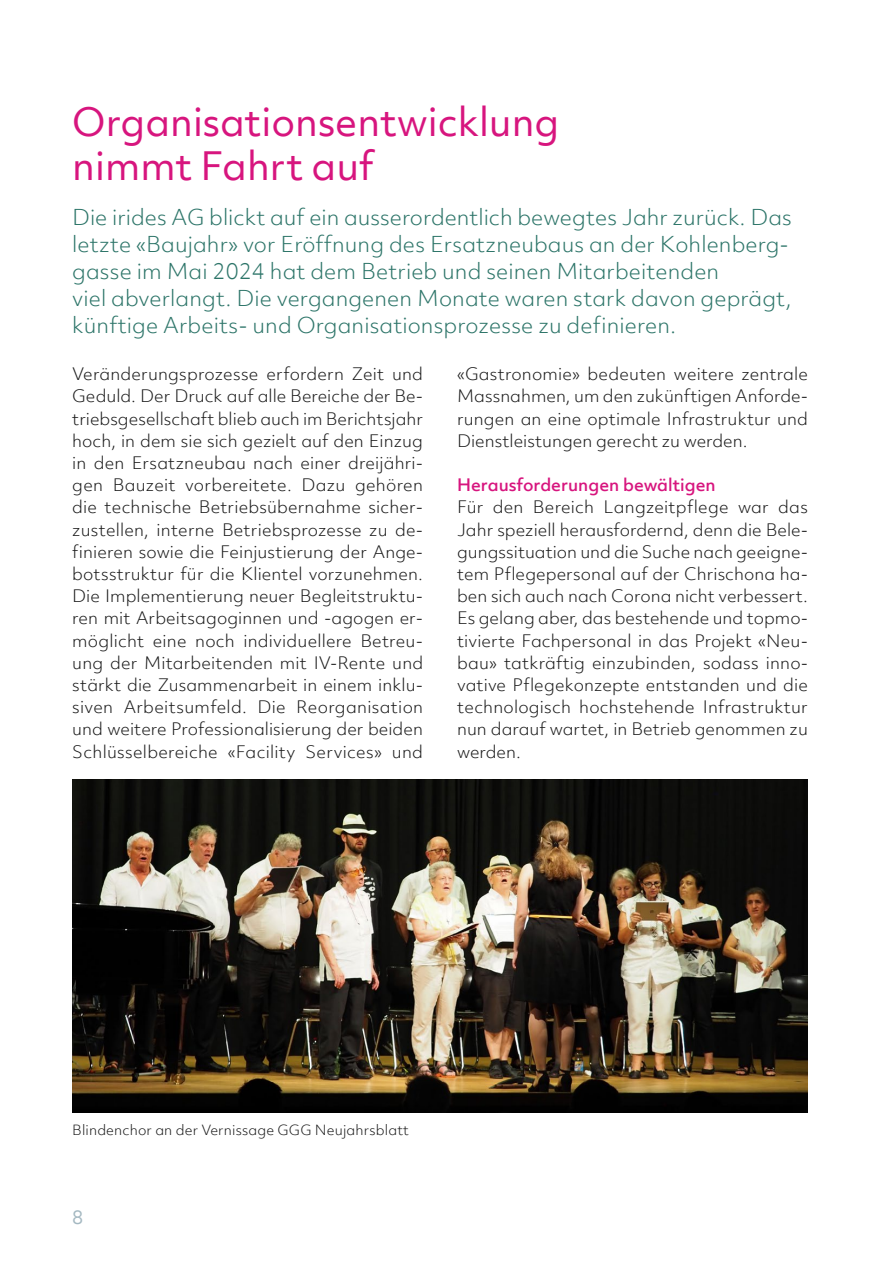
<style>
.page{position:relative;width:893px;height:1263px;background:#fff}
.page>*{position:absolute;margin:0;border:0;box-sizing:border-box;transform-origin:0 0}
.Headline{font:37.5px/44.4px "Objektiv Mk 2";color:#d7157e}
.Lead{font:300 21px/27px "Objektiv Mk 2";letter-spacing:.005em;color:#2d7569}
.t1{font:18px "Objektiv Mk 2";color:#a4b8c1}
.Lauftext_block_1__Absatz{font:300 16.5px/22.2px "Objektiv Mk 2";color:#1a1a1a;text-align:justify}
.Subheadline{font:500 16.5px "Objektiv Mk 2";color:#d7157e}
.Legenden-Text{font:300 13.5px "Objektiv Mk 2";letter-spacing:.01em;color:#1a1a1a}
</style>
<div class="page">
<img style="left:72px;top:780px;width:736px;height:333px">
<p class="Headline" style="left:72px;top:99px;width:489px">Organisationsentwicklung nimmt Fahrt auf</p>
<p class="Lead" style="left:72px;top:203px;width:721px">Die irides AG blickt auf ein ausserordentlich bewegtes Jahr zurück. Das letzte «Baujahr» vor Eröffnung des Ersatzneubaus an der Kohlenberg&shy;gasse im Mai 2024 hat dem Betrieb und seinen Mitarbeitenden<br>viel abverlangt. Die vergangenen Monate waren stark davon geprägt, künftige Arbeits- und Organisationsprozesse zu definieren.</p>
<p class="Lauftext_block_1__Absatz" style="left:72px;top:363px;width:352px">Veränderungsprozesse erfordern Zeit und Geduld. Der Druck auf alle Bereiche der Be&shy;triebsgesellschaft blieb auch im Berichtsjahr hoch, in dem sie sich gezielt auf den Einzug in den Ersatzneubau nach einer dreijähri&shy;gen Bauzeit vorbereitete. Dazu gehören die technische Betriebsübernahme sicher&shy;zustellen, interne Betriebsprozesse zu de&shy;finieren sowie die Feinjustierung der Ange&shy;botsstruktur für die Klientel vorzunehmen.<br>Die Implementierung neuer Begleitstruktu&shy;ren mit Arbeitsagoginnen und -agogen er&shy;möglicht eine noch individuellere Betreu&shy;ung der Mitarbeitenden mit IV-Rente und stärkt die Zusammenarbeit in einem inklu&shy;siven Arbeitsumfeld. Die Reorganisation und weitere Professionalisierung der beiden Schlüsselbereiche «Facility Services» und</p>
<p class="Lauftext_block_1__Absatz" style="left:457px;top:363px;width:352px">«Gastronomie» bedeuten weitere zentrale Massnahmen, um den zukünftigen Anforde&shy;rungen an eine optimale Infrastruktur und Dienstleistungen gerecht zu werden.</p>
<p class="Subheadline" style="left:457px;top:473px;width:260px">Herausforderungen bewältigen</p>
<p class="Lauftext_block_1__Absatz" style="left:457px;top:496px;width:352px">Für den Bereich Langzeitpflege war das Jahr speziell herausfordernd, denn die Bele&shy;gungssituation und die Suche nach geeigne&shy;tem Pflegepersonal auf der Chrischona ha&shy;ben sich auch nach Corona nicht verbessert.<br>Es gelang aber, das bestehende und topmo&shy;tivierte Fachpersonal in das Projekt «Neu&shy;bau» tatkräftig einzubinden, sodass inno&shy;vative Pflegekonzepte entstanden und die technologisch hochstehende Infrastruktur nun darauf wartet, in Betrieb genommen zu werden.</p>
<p class="Legenden-Text" style="left:72px;top:1120px;width:338px">Blindenchor an der Vernissage GGG Neujahrsblatt</p>
<p class="t1" style="left:72px;top:1205px;width:13px">8</p>
</div>
